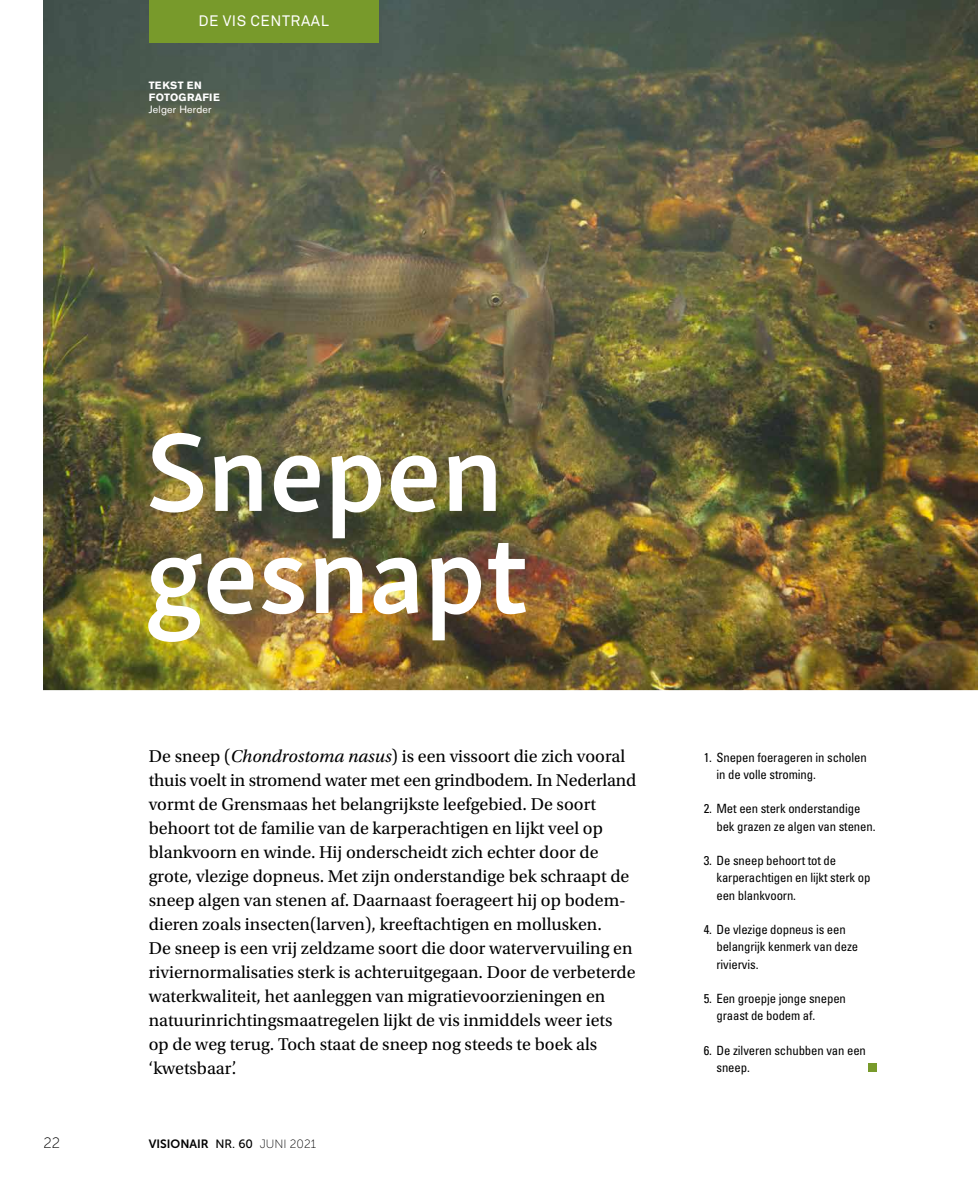
<style>
.page{position:relative;width:978px;height:1191px;background:#fff}
.page>*{position:absolute;margin:0;border:0;box-sizing:border-box;transform-origin:0 0}
.t1{font:600 114px/102px "Skolar Sans";letter-spacing:-.01em;color:#fff}
.t2{font:18px/24px "Utopia Std";color:#000}
.t3{font:15px "Akkurat";letter-spacing:.035em;color:#fff}
.t4{font:15px "Museo Sans 100";color:#000}
.t5{font:condensed 12.75px/17.2px "Univers LT Std";letter-spacing:-.01em;color:#000}
.t6{font:12px "Museo Sans 700";color:#000}
.t7{font:700 10.5px/12px "Akzidenz Grotesk BE";letter-spacing:.02em;color:#fff}
.t8{font:10.5px "Akzidenz Grotesk BE";letter-spacing:.02em;color:#fff}
.s1{font-style:italic}
.s2{font-family:"Museo Sans 500"}
.s3{font-family:"Museo Sans 100"}
</style>
<div class="page">
<img style="left:44px;top:0;width:934px;height:690px">
<div style="left:149px;top:0;width:229px;height:43px;background:#789a2b"></div>
<svg style="left:43px;top:690px;width:935px;height:1px"></svg>
<div style="left:868px;top:1063px;width:9px;height:9px;background:#789a2b"></div>
<p class="t3" style="left:198px;top:12px;width:132px">DE VIS CENTRAAL</p>
<p class="t7" style="left:149px;top:79px;width:73px">TEKST EN<br>FOTOGRAFIE</p>
<p class="t8" style="left:149px;top:103px;width:64px">Jelger Herder</p>
<h1 class="t1" style="left:146px;top:411px;width:385px">Snepen gesnapt</h1>
<p class="t2" style="left:149px;top:744px;width:489px">De sneep (<span class="s1">Chondrostoma nasus</span>) is een vissoort die zich vooral thuis voelt in stromend water met een grindbodem. In Nederland vormt de Grensmaas het belangrijkste leefgebied. De soort behoort tot de familie van de karperachtigen en lijkt veel op blankvoorn en winde. Hij onderscheidt zich echter door de grote, vlezige dopneus. Met zijn onderstandige bek schraapt de sneep algen van stenen af. Daarnaast foerageert hij op bodem&shy;dieren zoals insecten(larven), kreeftachtigen en mollusken.<br>De sneep is een vrij zeldzame soort die door watervervuiling en riviernormalisaties sterk is achteruitgegaan. Door de verbeterde waterkwaliteit, het aanleggen van migratievoorzieningen en natuurinrichtingsmaatregelen lijkt de vis inmiddels weer iets op de weg terug. Toch staat de sneep nog steeds te boek als ‘kwetsbaar’.</p>
<p class="t5" style="left:716px;top:748px;width:152px;text-indent:-13px">1. Snepen foerageren in scholen in de volle stroming.</p>
<p class="t5" style="left:716px;top:800px;width:161px;text-indent:-13px">2. Met een sterk onderstandige bek grazen ze algen van stenen.</p>
<p class="t5" style="left:716px;top:851px;width:155px;text-indent:-13px">3. De sneep behoort tot de karperachtigen en lijkt sterk op een blankvoorn.</p>
<p class="t5" style="left:716px;top:920px;width:143px;text-indent:-13px">4. De vlezige dopneus is een belangrijk kenmerk van deze riviervis.</p>
<p class="t5" style="left:716px;top:989px;width:131px;text-indent:-13px">5. Een groepje jonge snepen graast de bodem af.</p>
<p class="t5" style="left:716px;top:1041px;width:151px;text-indent:-13px">6. De zilveren schubben van een sneep.</p>
<p class="t4" style="left:44px;top:1135px;width:18px">22</p>
<p class="t6" style="left:149px;top:1137px;width:169px">VISIONAIR <span class="s2">NR. 60</span> <span class="s3">JUNI 2021</span></p>
</div>
